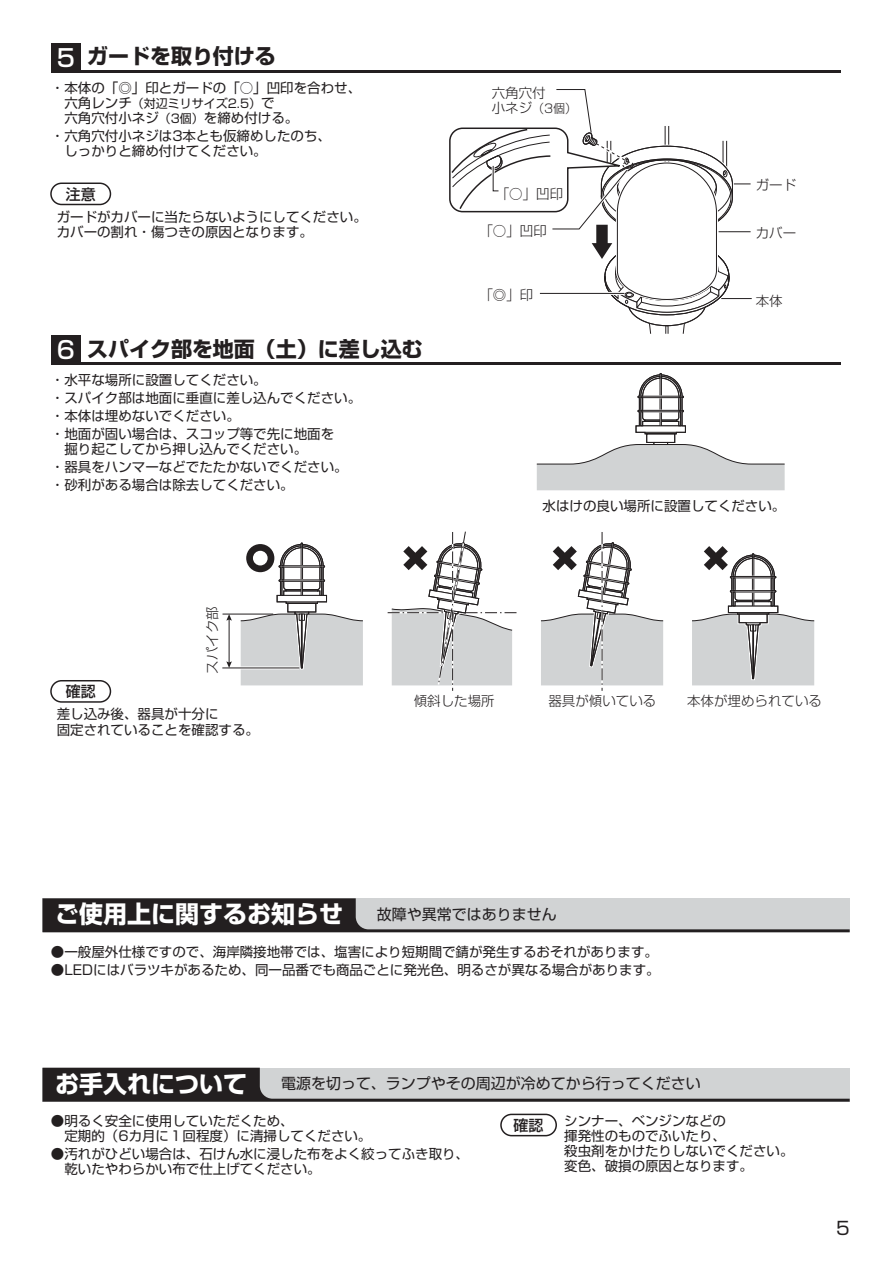
<style>
.page{position:relative;width:893px;height:1263px;background:#fff}
.page>*{position:absolute;margin:0;border:0;box-sizing:border-box;transform-origin:0 0}
.t1{font:24px "Shin Go Pro Bold 90 msp RKSJ H";color:#fff}
.t2{font:21px "Shin Go Pro Bold 90 msp RKSJ H";color:#231f20}
.t3{font:18px "Shin Go Pro Regular 90 msp RKSJ H";color:#231f20}
.t4{font:15px "Shin Go Pro Regular 90 msp RKSJ H";color:#231f20}
.t5{font:15px "Shin Go Pro Medium 90 msp RKSJ H";color:#231f20}
.t6{font:13.5px/18px "Shin Go Pro Regular 90 msp RKSJ H";color:#231f20}
.t7{font:13.5px "Shin Go Pro Light 90 msp RKSJ H";color:#231f20}
.t8{font:12px "Shin Go Pro Regular 90 msp RKSJ H";color:#231f20}
.t9{font:12px "Shin Go Pro Light 90 msp RKSJ H";color:#231f20}
.s1{font-family:"Shin Go Pro Medium 90 msp RKSJ H";font-size:24px;color:#fff}
.s2{font-size:13.5px}
.s3{font-size:12px}
</style>
<div class="page">
<div style="left:51px;top:335px;width:30px;height:30px;background:#231f20"></div>
<hr style="left:81px;top:363px;width:760px;height:2px;background:#231f20">
<div style="left:51px;top:43px;width:30px;height:30px;background:#231f20"></div>
<hr style="left:81px;top:71px;width:760px;height:2px;background:#231f20">
<div style="left:50px;top:680px;width:61px;height:23px;border:1px solid #231f20;border-radius:11px"></div>
<svg style="left:240px;top:542px;width:123px;height:143px"></svg>
<hr style="left:222px;top:666px;width:77px;height:3px;background:#fff">
<hr style="left:222px;top:668px;width:77px;height:1px;background:#231f20">
<hr style="left:222px;top:614px;width:51px;height:1px;background:#231f20">
<hr style="left:229px;top:619px;width:1px;height:44px;background:#231f20">
<svg style="left:226px;top:661px;width:6px;height:7px"></svg>
<svg style="left:226px;top:614px;width:6px;height:7px"></svg>
<div style="left:246px;top:544px;width:28px;height:28px;background:#231f20;border-radius:50%"></div>
<div style="left:253px;top:551px;width:15px;height:14px;background:#fff;border-radius:50%"></div>
<svg style="left:541px;top:532px;width:123px;height:159px"></svg>
<svg style="left:387px;top:531px;width:129px;height:160px"></svg>
<svg style="left:692px;top:546px;width:123px;height:139px"></svg>
<svg style="left:536px;top:373px;width:249px;height:117px"></svg>
<div style="left:50px;top:183px;width:61px;height:22px;border:1px solid #231f20;border-radius:11px"></div>
<hr style="left:721px;top:298px;width:31px;height:1px;background:#231f20">
<svg style="left:449px;top:89px;width:301px;height:245px"></svg>
<svg style="left:42px;top:898px;width:808px;height:34px;background:#858586"></svg>
<svg style="left:42px;top:1068px;width:808px;height:34px;background:#979798"></svg>
<div style="left:500px;top:1114px;width:57px;height:22px;border:1px solid #231f20;border-radius:11px"></div>
<h2 class="t2" style="left:57px;top:49px;width:221px"><span class="s1">5</span> ガードを取り付ける</h2>
<p class="t6" style="left:51px;top:81px;width:312px">・本体の「◎」印とガードの「○」凹印を合わせ、</p>
<p class="t8" style="left:51px;top:99px;width:225px"><span class="s2">　六角レンチ</span>（対辺ミリサイズ2.5）<span class="s2">で</span></p>
<p class="t6" style="left:51px;top:111px;width:281px">　六角穴付小ネジ<span class="s3">（3個）</span>を締め付ける。<br>・六角穴付小ネジは3本とも仮締めしたのち、</p>
<p class="t6" style="left:51px;top:144px;width:217px">　しっかりと締め付けてください。</p>
<p class="t5" style="left:66px;top:189px;width:31px">注意</p>
<p class="t6" style="left:57px;top:211px;width:312px;line-height:15px">ガードがカバーに当たらないようにしてください。カバーの割れ・傷つきの原因となります。</p>
<h2 class="t2" style="left:57px;top:341px;width:368px"><span class="s1">6</span> スパイク部を地面（土）に差し込む</h2>
<p class="t6" style="left:51px;top:373px;width:312px">・水平な場所に設置してください。<br>・スパイク部は地面に垂直に差し込んでください。・本体は埋めないでください。<br>・地面が固い場合は、スコップ等で先に地面を</p>
<p class="t6" style="left:51px;top:442px;width:298px">　掘り起こしてから押し込んでください。<br>・器具をハンマーなどでたたかないでください。・砂利がある場合は除去してください。</p>
<p class="t7" style="left:207px;top:674px;width:69px;rotate:-90deg">スパイク部</p>
<p class="t7" style="left:492px;top:88px;width:55px">六角穴付</p>
<p class="t9" style="left:492px;top:104px;width:87px"><span class="s2">小ネジ</span>（3個）</p>
<p class="t7" style="left:496px;top:189px;width:69px">「○」凹印</p>
<p class="t7" style="left:479px;top:225px;width:69px">「○」凹印</p>
<p class="t7" style="left:479px;top:290px;width:55px">「◎」印</p>
<p class="t7" style="left:756px;top:180px;width:42px">ガード</p>
<p class="t7" style="left:756px;top:228px;width:42px">カバー</p>
<p class="t7" style="left:756px;top:295px;width:28px">本体</p>
<p class="t6" style="left:543px;top:499px;width:244px">水はけの良い場所に設置してください。</p>
<p class="t5" style="left:66px;top:686px;width:31px">確認</p>
<p class="t6" style="left:57px;top:708px;width:204px;line-height:16.2px">差し込み後、器具が十分に<br>固定されていることを確認する。</p>
<p class="t7" style="left:414px;top:696px;width:82px">傾斜した場所</p>
<p class="t7" style="left:548px;top:696px;width:109px">器具が傾いている</p>
<p class="t7" style="left:687px;top:696px;width:136px">本体が埋められている</p>
<h1 class="t1" style="left:55px;top:905px;width:289px">ご使用上に関するお知らせ</h1>
<p class="t4" style="left:377px;top:909px;width:181px">故障や異常ではありません</p>
<p class="t6" style="left:51px;top:945px;width:608px">●一般屋外仕様ですので、海岸隣接地帯では、塩害により短期間で錆が発生するおそれがあります。</p>
<p class="t6" style="left:51px;top:963px;width:610px">●LEDにはバラツキがあるため、同一品番でも商品ごとに発光色、明るさが異なる場合があります。</p>
<h1 class="t1" style="left:55px;top:1075px;width:193px">お手入れについて</h1>
<p class="t4" style="left:281px;top:1078px;width:421px">電源を切って、ランプやその周辺が冷めてから行ってください</p>
<p class="t6" style="left:564px;top:1116px;width:231px;line-height:15px">シンナー、ベンジンなどの<br>揮発性のものでふいたり、<br>殺虫剤をかけたりしないでください。変色、破損の原因となります。</p>
<p class="t6" style="left:51px;top:1116px;width:322px;line-height:15px">●明るく安全に使用していただくため、<br>　定期的（6カ月に１回程度）に清掃してください。</p>
<p class="t6" style="left:51px;top:1148px;width:420px;line-height:15px">●汚れがひどい場合は、石けん水に浸した布をよく絞ってふき取り、　乾いたやわらかい布で仕上げてください。</p>
<p class="t5" style="left:514px;top:1120px;width:31px">確認</p>
<h3 class="t3" style="left:836px;top:1221px;width:15px">5</h3>
</div>
